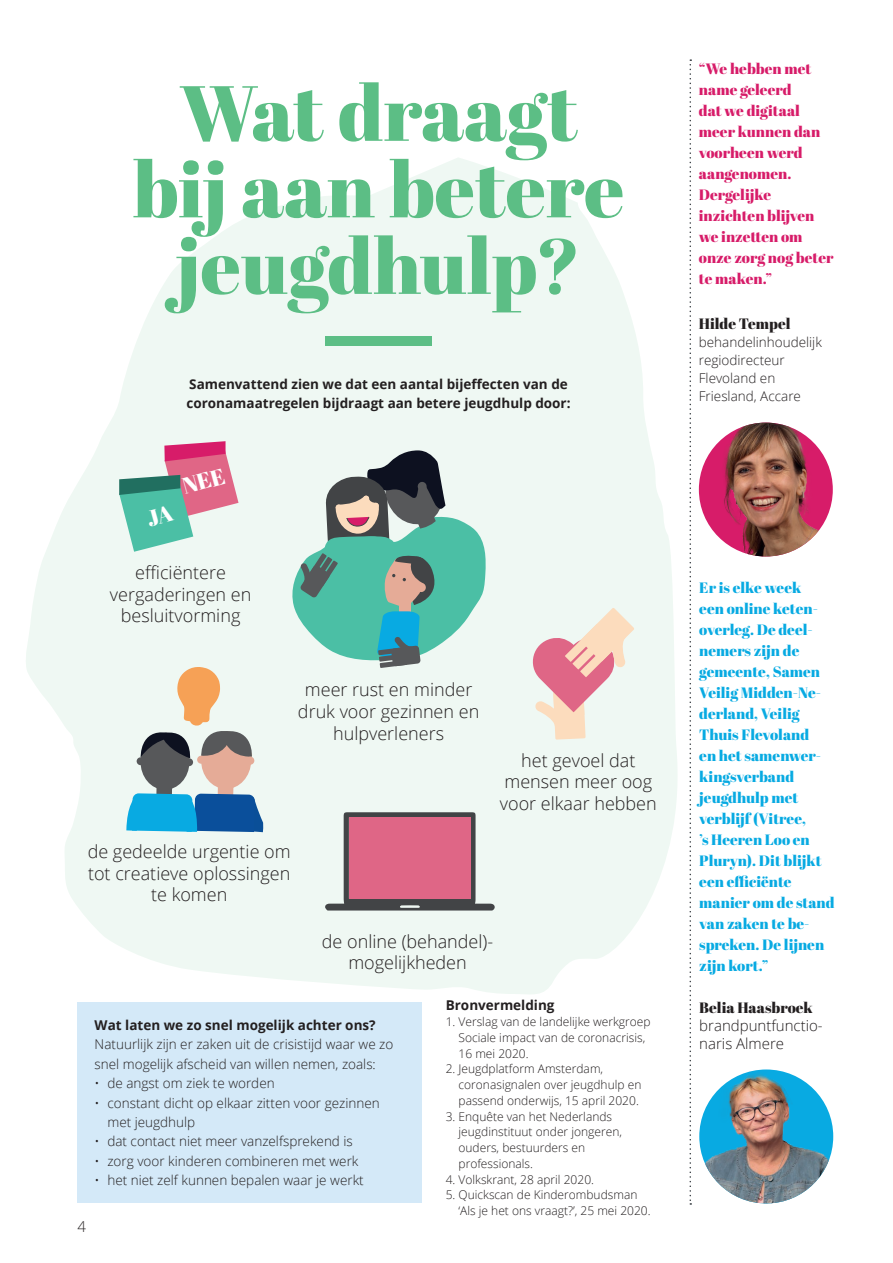
<style>
.page{position:relative;width:893px;height:1263px;background:#fff}
.page>*{position:absolute;margin:0;border:0;box-sizing:border-box;transform-origin:0 0}
.t1{font:78px/76.5px "Abril Fatface";color:#5cbe85;text-align:center}
.t2{font:300 18px/21.6px "Open Sans";color:#231f20;text-align:center}
.t3{font:15px/21px "Abril Fatface";color:#08aae2}
.t4{font:15px/21px "Abril Fatface";color:#d71c69}
.t5{font:300 15px/18px "Open Sans";color:#231f20}
.t6{font:15px "Abril Fatface";color:#231f20}
.t7{font:300 13.5px/18px "Open Sans";color:#231f20}
.t8{font:700 13.5px/19.5px "Open Sans";color:#231f20}
.t9{font:300 12px/15.8px "Open Sans";color:#231f20}
</style>
<div class="page">
<svg style="left:26px;top:158px;width:651px;height:836px;fill:#eff8f3"></svg>
<div style="left:325px;top:336px;width:107px;height:10px;background:#5cbe85"></div>
<div style="left:78px;top:1002px;width:344px;height:200px;background:#d4e9f8"></div>
<svg style="left:689px;top:59px;width:2px;height:1146px"></svg>
<svg style="left:290px;top:450px;width:196px;height:218px"></svg>
<svg style="left:325px;top:812px;width:170px;height:98px"></svg>
<div style="left:349px;top:817px;width:121px;height:82px;background:#df6686"></div>
<svg style="left:527px;top:608px;width:107px;height:132px"></svg>
<div style="left:201px;top:731px;width:51px;height:58px;background:#e5ab97;border-radius:50%"></div>
<div style="left:140px;top:733px;width:50px;height:57px;background:#57585a;border-radius:50%"></div>
<div style="left:137px;top:757px;width:7px;height:8px;background:#57585a;border-radius:50%"></div>
<svg style="left:140px;top:667px;width:114px;height:98px"></svg>
<svg style="left:123px;top:776px;width:148px;height:71px"></svg>
<img style="left:699px;top:423px;width:134px;height:133px;border-radius:67px">
<img style="left:699px;top:1069px;width:134px;height:134px;border-radius:67px">
<svg style="left:119px;top:441px;width:120px;height:111px"></svg>
<h1 class="t1" style="left:133px;top:73px;width:493px">Wat draagt bij aan betere jeugdhulp?</h1>
<p class="t8" style="left:186px;top:374px;width:386px">Samenvattend zien we dat een aantal bijeffecten van de coronamaatregelen bijdraagt aan betere jeugdhulp door:</p>
<p class="t4" style="left:699px;top:58px;width:136px">“We hebben met name geleerd<br>dat we digitaal meer kunnen dan voorheen werd aangenomen.<br>Dergelijke inzichten blijven we inzetten om onze zorg nog beter te maken.”</p>
<p class="t6" style="left:699px;top:313px;width:93px">Hilde Tempel</p>
<p class="t7" style="left:699px;top:333px;width:125px">behandelinhoudelijk regiodirecteur<br>Flevoland en<br>Friesland, Accare</p>
<h2 class="t2" style="left:110px;top:561px;width:143px">efficiëntere vergaderingen en besluitvorming</h2>
<h2 class="t2" style="left:298px;top:678px;width:183px">meer rust en minder druk voor gezinnen en hulpverleners</h2>
<h2 class="t2" style="left:500px;top:749px;width:158px">het gevoel dat mensen meer oog voor elkaar hebben</h2>
<h2 class="t2" style="left:88px;top:840px;width:205px">de gedeelde urgentie om tot creatieve oplossingen te komen</h2>
<h2 class="t2" style="left:322px;top:930px;width:173px">de online (behandel)- mogelijkheden</h2>
<p class="t8" style="left:95px;top:1015px;width:283px">Wat laten we zo snel mogelijk achter ons?</p>
<p class="t7" style="left:95px;top:1034px;width:300px;line-height:19.5px">Natuurlijk zijn er zaken uit de crisistijd waar we zo snel mogelijk afscheid van willen nemen, zoals:</p>
<p class="t7" style="left:95px;top:1074px;width:182px">• de angst om ziek te worden</p>
<p class="t7" style="left:107px;top:1092px;width:274px;line-height:19.5px;text-indent:-13px">• constant dicht op elkaar zitten voor gezinnen met jeugdhulp</p>
<p class="t7" style="left:95px;top:1132px;width:260px">• dat contact niet meer vanzelfsprekend is</p>
<p class="t7" style="left:95px;top:1151px;width:265px">• zorg voor kinderen combineren met werk</p>
<p class="t7" style="left:95px;top:1171px;width:271px">• het niet zelf kunnen bepalen waar je werkt</p>
<p class="t5" style="left:78px;top:1217px;width:10px">4</p>
<p class="t8" style="left:446px;top:995px;width:110px">Bronvermelding</p>
<p class="t9" style="left:458px;top:1013px;width:194px;text-indent:-13px">1. Verslag van de landelijke werkgroep<br>Sociale impact van de coronacrisis,<br>16 mei 2020.</p>
<p class="t9" style="left:458px;top:1061px;width:184px;text-indent:-13px">2. Jeugdplatform Amsterdam, coronasignalen over jeugdhulp en passend onderwijs, 15 april 2020.</p>
<p class="t9" style="left:458px;top:1108px;width:165px;text-indent:-13px">3. Enquête van het Nederlands jeugdinstituut onder jongeren, ouders, bestuurders en professionals.</p>
<p class="t9" style="left:446px;top:1171px;width:150px">4. Volkskrant, 28 april 2020.</p>
<p class="t9" style="left:458px;top:1187px;width:194px;text-indent:-13px">5. Quickscan de Kinderombudsman ‘Als je het ons vraagt?’, 25 mei 2020.</p>
<p class="t3" style="left:699px;top:576px;width:137px">Er is elke week<br>een online keten&shy;overleg. De deel&shy;nemers zijn de gemeente, Samen<br>Veilig Midden-Ne&shy;derland, Veilig<br>Thuis Flevoland<br>en het samenwer&shy;kingsverband jeugdhulp met verblijf (Vitree,<br>’s Heeren Loo en<br>Pluryn). Dit blijkt een efficiënte manier om de stand van zaken te be&shy;spreken. De lijnen zijn kort.”</p>
<p class="t6" style="left:699px;top:997px;width:115px">Belia Haasbroek</p>
<p class="t5" style="left:699px;top:1016px;width:125px">brandpuntfunctio&shy;naris Almere</p>
</div>
